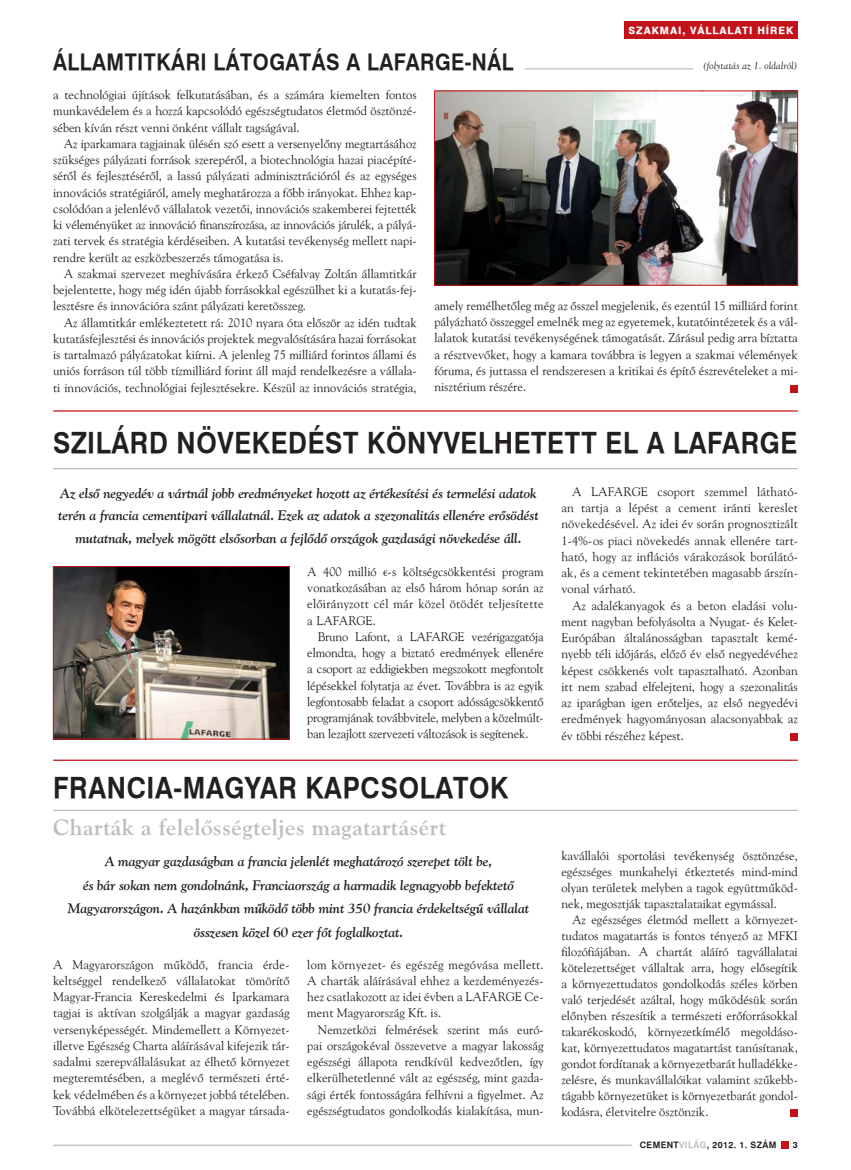
<style>
.page{position:relative;width:851px;height:1170px;background:#fff}
.page>*{position:absolute;margin:0;border:0;box-sizing:border-box;transform-origin:0 0}
.cim_1_swiss{font:28.75px "H Swiss 721 BT Bold";letter-spacing:.025em;color:#231f20;scale:.9 1}
.cim_4_goudy{font:22.5px "H Goudy Old Style BT Bold";letter-spacing:.025em;color:#bcbdc0}
.cim_2_swiss{font:22.5px "H Swiss 721 BT Bold";letter-spacing:.025em;color:#231f20;scale:.9 1}
.bevezetes{font:italic 13.75px/22.5px "H Goudy Old Style BT Bold";color:#231f20;text-align:center}
.szöveg{font:12.5px/16.2px "H Goudy Old Style BT";color:#231f20;text-align:justify}
.kepalairas{font:10px "H Goudy Old Style BT Italic";letter-spacing:.02em;color:#231f20}
.t1{font:10px "H Swiss 721 Heavy BT";letter-spacing:.09em;color:#fff}
.t2{font:8.75px "H Swiss 721 BT Bold";letter-spacing:.04em;color:#231f20}
.s1{font-family:"Adobe Arabic"}
.s2{color:#bcbdc0}
</style>
<div class="page">
<hr style="left:53px;top:1144px;width:578px;height:1px;background:#bcbdc0">
<div style="left:781px;top:1141px;width:7px;height:7px;background:#c4121a"></div>
<div style="left:624px;top:21px;width:173px;height:18px;background:#c4121a"></div>
<img style="left:55px;top:568px;width:232px;height:169px">
<div style="left:53px;top:566px;width:236px;height:173px;border:1px solid #c4121a"></div>
<hr style="left:524px;top:68px;width:169px;height:1px;background:#bcbdc0">
<img style="left:436px;top:93px;width:359px;height:190px">
<div style="left:790px;top:1109px;width:7px;height:7px;background:#c4121a"></div>
<hr style="left:53px;top:468px;width:744px;height:1px;background:#bcbdc0">
<hr style="left:53px;top:410px;width:744px;height:1px;background:#c4121a">
<hr style="left:53px;top:759px;width:744px;height:1px;background:#c4121a">
<hr style="left:53px;top:809px;width:744px;height:2px;background:#bcbdc0">
<div style="left:790px;top:385px;width:7px;height:7px;background:#c4121a"></div>
<div style="left:790px;top:733px;width:7px;height:8px;background:#c4121a"></div>
<p class="cim_2_swiss" style="left:53px;top:49px;width:513px">ÁLLAMTITKÁRI LÁTOGATÁS A LAFARGE-NÁL</p>
<p class="t1" style="left:628px;top:24px;width:166px">SZAKMAI, VÁLLALATI HÍREK</p>
<p class="kepalairas" style="left:702px;top:60px;width:96px">(folytatás az 1. oldalról)</p>
<p class="szöveg" style="left:53px;top:86px;width:365px">a technológiai újítások felkutatásában, és a számára kiemelten fontos munkavédelem és a hozzá kapcsolódó egészségtudatos életmód ösztönzé&shy;sében kíván részt venni önként vállalt tagságával.</p>
<p class="szöveg" style="left:53px;top:135px;width:365px;text-indent:11px">Az iparkamara tagjainak ülésén szó esett a versenyelőny megtartásához szükséges pályázati források szerepéről, a biotechnológia hazai piacépíté&shy;séről és fejlesztéséről, a lassú pályázati adminisztrációról és az egységes innovációs stratégiáról, amely meghatározza a főbb irányokat. Ehhez kap&shy;csolódóan a jelenlévő vállalatok vezetői, innovációs szakemberei fejtették ki véleményüket az innováció finanszírozása, az innovációs járulék, a pályá&shy;zati tervek és stratégia kérdéseiben. A kutatási tevékenység mellett napi&shy;rendre került az eszközbeszerzés támogatása is.</p>
<p class="szöveg" style="left:53px;top:265px;width:365px;text-indent:11px">A szakmai szervezet meghívására érkező Cséfalvay Zoltán államtitkár bejelentette, hogy még idén újabb forrásokkal egészülhet ki a kutatás-fej&shy;lesztésre és innovációra szánt pályázati keretösszeg.</p>
<p class="szöveg" style="left:53px;top:314px;width:365px;text-indent:11px">Az államtitkár emlékeztetett rá: 2010 nyara óta először az idén tudtak kutatásfejlesztési és innovációs projektek megvalósítására hazai forrásokat is tartalmazó pályázatokat kiírni. A jelenleg 75 milliárd forintos állami és uniós forráson túl több tízmilliárd forint áll majd rendelkezésre a vállala&shy;ti innovációs, technológiai fejlesztésekre. Készül az innovációs stratégia,</p>
<p class="szöveg" style="left:434px;top:297px;width:365px">amely remélhetőleg még az ősszel megjelenik, és ezentúl 15 milliárd forint pályázható összeggel emelnék meg az egyetemek, kutatóintézetek és a vál&shy;lalatok kutatási tevékenységének támogatását. Zárásul pedig arra bíztatta a résztvevőket, hogy a kamara továbbra is legyen a szakmai vélemények fóruma, és juttassa el rendszeresen a kritikai és építő észrevételeket a mi&shy;nisztérium részére.</p>
<p class="cim_1_swiss" style="left:53px;top:425px;width:828px">SZILÁRD NÖVEKEDÉST KÖNYVELHETETT EL A LAFARGE</p>
<p class="bevezetes" style="left:58px;top:481px;width:482px">Az első negyedév a vártnál jobb eredményeket hozott az értékesítési és termelési adatok terén a francia cementipari vállalatnál. Ezek az adatok a szezonalitás ellenére erősödést mutatnak, melyek mögött elsősorban a fejlődő országok gazdasági növekedése áll.</p>
<p class="szöveg" style="left:307px;top:563px;width:238px">A 400 millió <span class="s1">€</span>-s költségcsökkentési program vonatkozásában az első három hónap során az előirányzott cél már közel ötödét teljesítette a LAFARGE.</p>
<p class="szöveg" style="left:307px;top:628px;width:238px;text-indent:11px">Bruno Lafont, a LAFARGE vezérigazgatója elmondta, hogy a biztató eredmények ellenére a csoport az eddigiekben megszokott megfontolt lépésekkel folytatja az évet. Továbbra is az egyik legfontosabb feladat a csoport adósságcsökkentő programjának továbbvitele, melyben a közelmúlt&shy;ban lezajlott szervezeti változások is segítenek.</p>
<p class="cim_1_swiss" style="left:53px;top:770px;width:507px">FRANCIA-MAGYAR KAPCSOLATOK</p>
<p class="cim_4_goudy" style="left:53px;top:813px;width:394px">Charták a felelősségteljes magatartásért</p>
<p class="bevezetes" style="left:105px;top:849px;width:389px">A magyar gazdaságban a francia jelenlét meghatározó szerepet tölt be,</p>
<p class="bevezetes" style="left:83px;top:873px;width:432px">és bár sokan nem gondolnánk, Franciaország a harmadik legnagyobb befektető</p>
<p class="bevezetes" style="left:68px;top:897px;width:462px">Magyarországon. A hazánkban működő több mint 350 francia érdekeltségű vállalat</p>
<p class="bevezetes" style="left:194px;top:920px;width:211px">összesen közel 60 ezer főt foglalkoztat.</p>
<p class="szöveg" style="left:53px;top:955px;width:238px">A Magyarországon működő, francia érde&shy;keltséggel rendelkező vállalatokat tömörítő Magyar-Francia Kereskedelmi és Iparkamara tagjai is aktívan szolgálják a magyar gazdaság versenyképességét. Mindemellett a Környezet&shy;illetve Egészség Charta aláírásával kifejezik tár&shy;sadalmi szerepvállalásukat az élhető környezet megteremtésében, a meglévő természeti érté&shy;kek védelmében és a környezet jobbá tételében.<br>Továbbá elkötelezettségüket a magyar társada-</p>
<p class="szöveg" style="left:307px;top:955px;width:238px">lom környezet- és egészég megóvása mellett.<br>A charták aláírásával ehhez a kezdeményezés&shy;hez csatlakozott az idei évben a LAFARGE Ce&shy;ment Magyarország Kft. is.</p>
<p class="szöveg" style="left:307px;top:1020px;width:238px;text-indent:11px">Nemzetközi felmérések szerint más euró&shy;pai országokéval összevetve a magyar lakosság egészségi állapota rendkívül kedvezőtlen, így elkerülhetetlenné vált az egészség, mint gazda&shy;sági érték fontosságára felhívni a figyelmet. Az egészségtudatos gondolkodás kialakítása, mun-</p>
<p class="szöveg" style="left:561px;top:483px;width:238px;text-indent:11px">A LAFARGE csoport szemmel látható&shy;an tartja a lépést a cement iránti kereslet növekedésével. Az idei év során prognosztizált 1-4%-os piaci növekedés annak ellenére tart&shy;ható, hogy az inflációs várakozások borúlátó&shy;ak, és a cement tekintetében magasabb árszín&shy;vonal várható.</p>
<p class="szöveg" style="left:561px;top:597px;width:238px;text-indent:11px">Az adalékanyagok és a beton eladási volu&shy;ment nagyban befolyásolta a Nyugat- és Kelet-Európában általánosságban tapasztalt kemé&shy;nyebb téli időjárás, előző év első negyedévéhez képest csökkenés volt tapasztalható. Azonban itt nem szabad elfelejteni, hogy a szezonalitás az iparágban igen erőteljes, az első negyedévi eredmények hagyományosan alacsonyabbak az év többi részéhez képest.</p>
<p class="szöveg" style="left:561px;top:846px;width:238px">kavállalói sportolási tevékenység ösztönzése, egészséges munkahelyi étkeztetés mind-mind olyan területek melyben a tagok együttműköd&shy;nek, megosztják tapasztalataikat egymással.</p>
<p class="szöveg" style="left:561px;top:910px;width:238px;text-indent:11px">Az egészséges életmód mellett a környezet&shy;tudatos magatartás is fontos tényező az MFKI filozófiájában. A chartát aláíró tagvállalatai kötelezettséget vállaltak arra, hogy elősegítik a környezettudatos gondolkodás széles körben való terjedését azáltal, hogy működésük során előnyben részesítik a természeti erőforrásokkal takarékoskodó, környezetkímélő megoldáso&shy;kat, környezettudatos magatartást tanúsítanak, gondot fordítanak a környezetbarát hulladékke&shy;zelésre, és munkavállalóikat valamint szűkebb&shy;tágabb környezetüket is környezetbarát gondol&shy;kodásra, életvitelre ösztönzik.</p>
<p class="t2" style="left:639px;top:1139px;width:138px">CEMENT<span class="s2">VILÁG</span>, 2012. 1. SZÁM</p>
<p class="t2" style="left:792px;top:1139px;width:6px">3</p>
</div>
